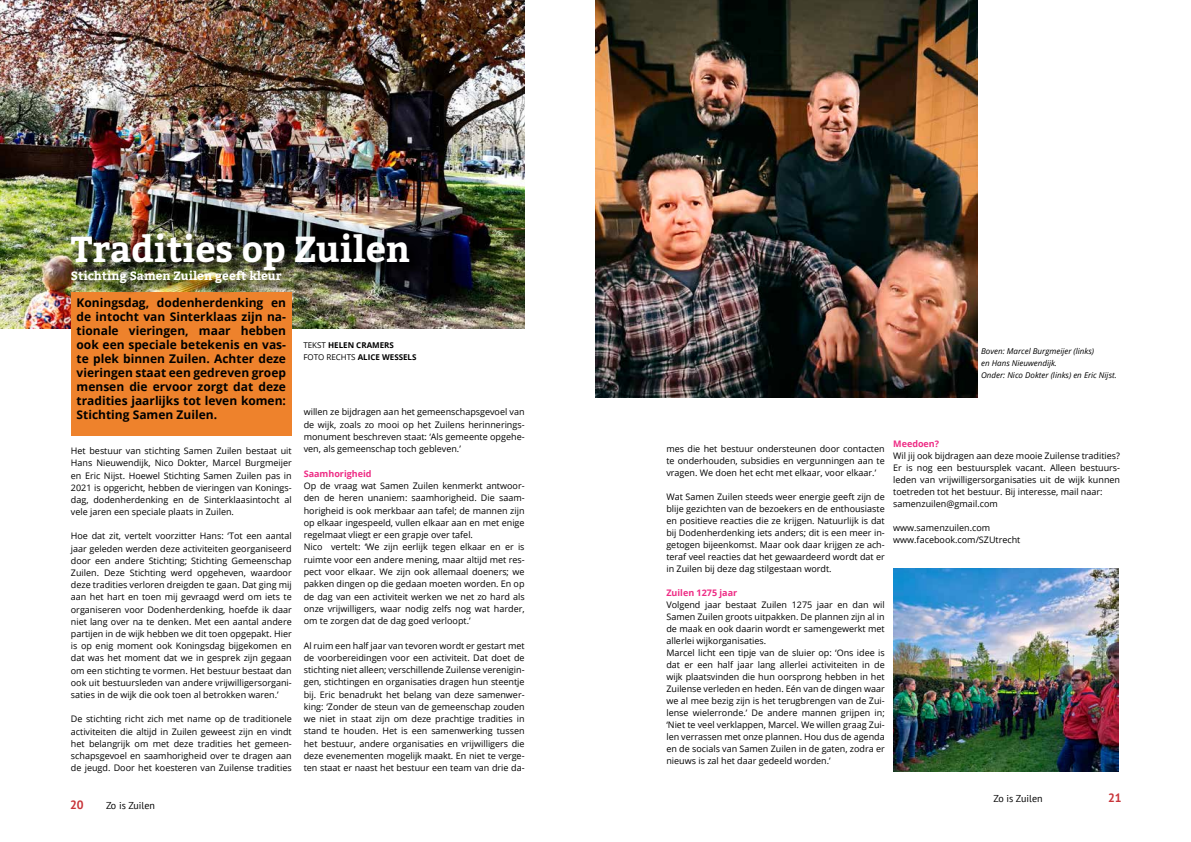
<style>
.page{position:relative;width:1191px;height:842px;background:#fff}
.page>*{position:absolute;margin:0;border:0;box-sizing:border-box;transform-origin:0 0}
.t1{font:700 36px "Bitter";color:#fff}
.t2{font:700 12px/14px "Open Sans";color:#000;text-align:justify}
.t3{font:700 12px "Bitter";color:#fff}
.t4{font:700 12px "PT Sans";color:#c83338}
.t5{font:10px "PT Sans";color:#000}
.t6{font:9px/12px "Open Sans";color:#000;text-align:justify}
.t7{font:700 9px "Open Sans";color:#ee2c85}
.t8{font:italic 8px/12px "Open Sans";color:#000}
.t9{font:700 8px/12px "Open Sans";color:#000}
.s1{font-weight:400}
</style>
<div class="page">
<img style="left:0;top:0;width:524px;height:329px">
<div style="left:71px;top:292px;width:221px;height:143px;background:#ee822c"></div>
<img style="left:595px;top:0;width:382px;height:397px">
<div style="left:73px;top:235px;width:348px;height:60px;background:#000;opacity:.75"></div>
<img style="left:893px;top:568px;width:225px;height:203px">
<h1 class="t1" style="left:71px;top:228px;width:341px">Tradities op Zuilen</h1>
<h2 class="t3" style="left:71px;top:269px;width:212px">Stichting Samen Zuilen geeft kleur</h2>
<p class="t2" style="left:77px;top:295px;width:211px">Koningsdag, dodenherdenking en de intocht van Sinterklaas zijn na&shy;tionale vieringen, maar hebben ook een speciale betekenis en vas&shy;te plek binnen Zuilen. Achter deze vieringen staat een gedreven groep mensen die ervoor zorgt dat deze tradities jaarlijks tot leven komen:<br>Stichting Samen Zuilen.</p>
<p class="t6" style="left:71px;top:444px;width:222px">Het bestuur van stichting Samen Zuilen bestaat uit Hans Nieuwendijk, Nico Dokter, Marcel Burgmeijer en Eric Nijst. Hoewel Stichting Samen Zuilen pas in 2021 is opgericht, hebben de vieringen van Konings&shy;dag, dodenherdenking en de Sinterklaasintocht al vele jaren een speciale plaats in Zuilen.</p>
<p class="t6" style="left:71px;top:530px;width:222px">Hoe dat zit, vertelt voorzitter Hans: ‘Tot een aantal jaar geleden werden deze activiteiten georganiseerd door een andere Stichting; Stichting Gemeenschap Zuilen. Deze Stichting werd opgeheven, waardoor deze tradities verloren dreigden te gaan. Dat ging mij aan het hart en toen mij gevraagd werd om iets te organiseren voor Dodenherdenking, hoefde ik daar niet lang over na te denken. Met een aantal andere partijen in de wijk hebben we dit toen opgepakt. Hier is op enig moment ook Koningsdag bijgekomen en dat was het moment dat we in gesprek zijn gegaan om een stichting te vormen. Het bestuur bestaat dan ook uit bestuursleden van andere vrijwilligersorgani&shy;saties in de wijk die ook toen al betrokken waren.’</p>
<p class="t6" style="left:71px;top:713px;width:222px">De stichting richt zich met name op de traditionele activiteiten die altijd in Zuilen geweest zijn en vindt het belangrijk om met deze tradities het gemeen&shy;schapsgevoel en saamhorigheid over te dragen aan de jeugd. Door het koesteren van Zuilense tradities</p>
<h2 class="t4" style="left:70px;top:797px;width:15px">20</h2>
<p class="t5" style="left:106px;top:799px;width:51px">Zo is Zuilen</p>
<p class="t9" style="left:303px;top:339px;width:115px"><span class="s1">TEKST</span> HELEN CRAMERS<br><span class="s1">FOTO RECHTS</span> ALICE WESSELS</p>
<p class="t6" style="left:304px;top:406px;width:222px;line-height:12.3px">willen ze bijdragen aan het gemeenschapsgevoel van de wijk, zoals zo mooi op het Zuilens herinnerings&shy;monument beschreven staat: ‘Als gemeente opgehe&shy;ven, als gemeenschap toch gebleven.’</p>
<p class="t7" style="left:304px;top:467px;width:69px">Saamhorigheid</p>
<p class="t6" style="left:304px;top:479px;width:222px;line-height:12.3px;text-align:left">Op de vraag wat Samen Zuilen kenmerkt antwoor&shy;den de heren unaniem: saamhorigheid. Die saam&shy;horigheid is ook merkbaar aan tafel; de mannen zijn op elkaar ingespeeld, vullen elkaar aan en met enige regelmaat vliegt er een grapje over tafel.<br>Nico vertelt: ‘We zijn eerlijk tegen elkaar en er is ruimte voor een andere mening, maar altijd met res&shy;pect voor elkaar. We zijn ook allemaal doeners; we pakken dingen op die gedaan moeten worden. En op de dag van een activiteit werken we net zo hard als onze vrijwilligers, waar nodig zelfs nog wat harder, om te zorgen dat de dag goed verloopt.’</p>
<p class="t6" style="left:304px;top:639px;width:222px;line-height:12.3px">Al ruim een half jaar van tevoren wordt er gestart met de voorbereidingen voor een activiteit. Dat doet de stichting niet alleen; verschillende Zuilense verenigin&shy;gen, stichtingen en organisaties dragen hun steentje bij. Eric benadrukt het belang van deze samenwer&shy;king: ‘Zonder de steun van de gemeenschap zouden we niet in staat zijn om deze prachtige tradities in stand te houden. Het is een samenwerking tussen het bestuur, andere organisaties en vrijwilligers die deze evenementen mogelijk maakt. En niet te verge&shy;ten staat er naast het bestuur een team van drie da-</p>
<p class="t8" style="left:981px;top:345px;width:137px">Boven: Marcel Burgmeijer (links)<br>en Hans Nieuwendijk.<br>Onder: Nico Dokter (links) en Eric Nijst.</p>
<p class="t6" style="left:666px;top:443px;width:220px">mes die het bestuur ondersteunen door contacten te onderhouden, subsidies en vergunningen aan te vragen. We doen het echt met elkaar, voor elkaar.’</p>
<p class="t6" style="left:666px;top:491px;width:220px">Wat Samen Zuilen steeds weer energie geeft zijn de blije gezichten van de bezoekers en de enthousiaste en positieve reacties die ze krijgen. Natuurlijk is dat bij Dodenherdenking iets anders; dit is een meer in&shy;getogen bijeenkomst. Maar ook daar krijgen ze ach&shy;teraf veel reacties dat het gewaardeerd wordt dat er in Zuilen bij deze dag stilgestaan wordt.</p>
<p class="t7" style="left:666px;top:586px;width:72px">Zuilen 1275 jaar</p>
<p class="t6" style="left:666px;top:599px;width:220px;text-align:left">Volgend jaar bestaat Zuilen 1275 jaar en dan wil Samen Zuilen groots uitpakken. De plannen zijn al in de maak en ook daarin wordt er samengewerkt met allerlei wijkorganisaties.<br>Marcel licht een tipje van de sluier op: ‘Ons idee is dat er een half jaar lang allerlei activiteiten in de wijk plaatsvinden die hun oorsprong hebben in het Zuilense verleden en heden. Eén van de dingen waar we al mee bezig zijn is het terugbrengen van de Zui&shy;lense wielerronde.’ De andere mannen grijpen in; ‘Niet te veel verklappen, Marcel. We willen graag Zui&shy;len verrassen met onze plannen. Hou dus de agenda en de socials van Samen Zuilen in de gaten, zodra er nieuws is zal het daar gedeeld worden.’</p>
<p class="t7" style="left:893px;top:437px;width:47px">Meedoen?</p>
<p class="t6" style="left:893px;top:449px;width:228px;text-align:left">Wil jij ook bijdragen aan deze mooie Zuilense tradities?<br>Er is nog een bestuursplek vacant. Alleen bestuurs&shy;leden van vrijwilligersorganisaties uit de wijk kunnen toetreden tot het bestuur. Bij interesse, mail naar: samenzuilen@gmail.com</p>
<p class="t6" style="left:893px;top:521px;width:129px">www.samenzuilen.com www.facebook.com/SZUtrecht</p>
<p class="t5" style="left:993px;top:792px;width:51px">Zo is Zuilen</p>
<h2 class="t4" style="left:1108px;top:790px;width:15px">21</h2>
</div>
